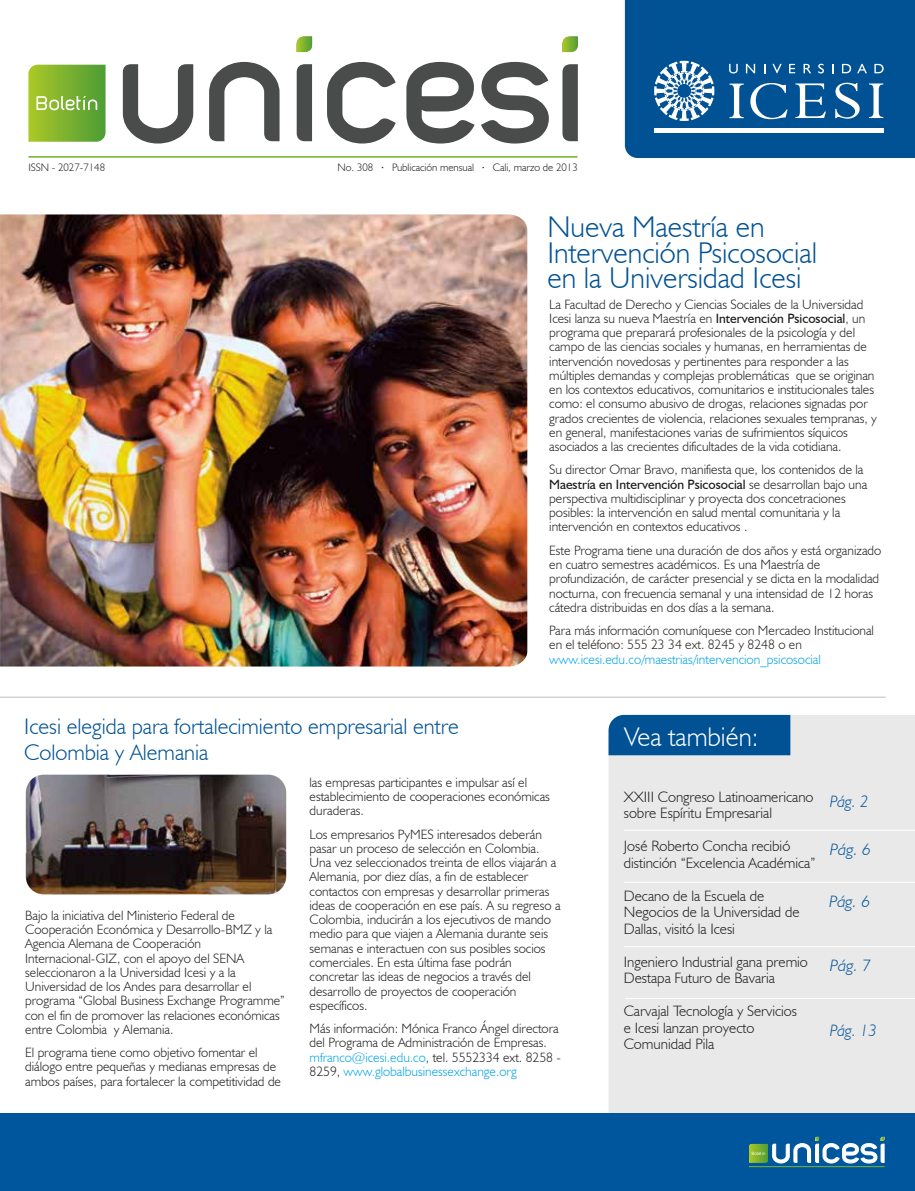
<style>
.page{position:relative;width:915px;height:1191px;background:#fff}
.page>*{position:absolute;margin:0;border:0;box-sizing:border-box;transform-origin:0 0}
.t1{font:300 30px/25.5px "Humanist 521 BT";color:#005294}
.t2{font:300 27px "Humanist 521 BT";color:#fff}
.t3{font:300 22.5px/25.5px "Humanist 521 BT";color:#005294}
.t4{font:italic 300 16.5px "Humanist 521 BT";color:#005294;scale:1.07 1}
.t5{font:italic 300 16.5px "Humanist 521 BT";color:#005294}
.t6{font:300 15px/16.5px "Humanist 521 BT";color:#1c1c1a}
.t7{font:300 13.5px/14.2px "Humanist 521 BT";color:#1c1c1a}
.t8{font:300 13.5px "Humanist 521 BT";color:#00a3e6}
.t9{font:300 10.8px "Humanist 521 BT";color:#1c1c1a}
.s1{font-family:"Myriad Pro";font-weight:400}
.s2{font-weight:400}
.s3{color:#00a3e6}
</style>
<div class="page">
<img style="left:26px;top:774px;width:260px;height:120px">
<svg style="left:122px;top:64px;width:72px;height:80px"></svg>
<svg style="left:209px;top:61px;width:71px;height:81px"></svg>
<svg style="left:327px;top:61px;width:69px;height:83px"></svg>
<svg style="left:406px;top:61px;width:143px;height:83px"></svg>
<svg style="left:296px;top:36px;width:17px;height:106px"></svg>
<svg style="left:562px;top:36px;width:16px;height:106px;background:#717967"></svg>
<hr style="left:28px;top:156px;width:549px;height:2px;background:#7ab732">
<svg style="left:28px;top:65px;width:77px;height:77px;background:#84b63b"></svg>
<div style="left:624px;top:0;width:290px;height:158px;background:#005294"></div>
<svg style="left:654px;top:61px;width:60px;height:60px"></svg>
<div style="left:654px;top:128px;width:229px;height:5px;background:#fff"></div>
<svg style="left:834px;top:83px;width:25px;height:36px"></svg>
<svg style="left:729px;top:84px;width:14px;height:34px"></svg>
<svg style="left:750px;top:83px;width:37px;height:36px"></svg>
<svg style="left:795px;top:83px;width:30px;height:35px"></svg>
<svg style="left:868px;top:83px;width:15px;height:35px"></svg>
<svg style="left:728px;top:64px;width:9px;height:9px"></svg>
<svg style="left:745px;top:64px;width:9px;height:9px"></svg>
<svg style="left:763px;top:64px;width:2px;height:9px"></svg>
<svg style="left:772px;top:64px;width:9px;height:9px"></svg>
<svg style="left:788px;top:64px;width:6px;height:9px"></svg>
<svg style="left:803px;top:64px;width:8px;height:9px"></svg>
<svg style="left:818px;top:64px;width:5px;height:9px"></svg>
<svg style="left:831px;top:64px;width:2px;height:9px"></svg>
<svg style="left:841px;top:64px;width:9px;height:9px"></svg>
<svg style="left:856px;top:64px;width:10px;height:9px"></svg>
<svg style="left:874px;top:64px;width:9px;height:9px"></svg>
<div style="left:608px;top:715px;width:306px;height:398px;background:#e9e9ea"></div>
<div style="left:608px;top:715px;width:182px;height:40px;background:#005294"></div>
<hr style="left:623px;top:830px;width:291px;height:1px;background:#fff">
<hr style="left:623px;top:882px;width:291px;height:1px;background:#fff">
<hr style="left:623px;top:946px;width:291px;height:1px;background:#fff">
<hr style="left:625px;top:998px;width:289px;height:1px;background:#fff">
<div style="left:0;top:1113px;width:914px;height:78px;background:#00569c"></div>
<hr style="left:748px;top:1166px;width:136px;height:1px;background:#7ab732">
<svg style="left:749px;top:1136px;width:135px;height:27px"></svg>
<hr style="left:0;top:696px;width:885px;height:2px;background:#c9c9ca">
<img style="left:0;top:214px;width:527px;height:452px">
<p class="t9" style="left:28px;top:161px;width:78px">ISSN - 2027-7148</p>
<p class="t9" style="left:337px;top:161px;width:241px">No. 308 <span class="s1">·</span> Publicación mensual <span class="s1">·</span> Cali, marzo de 2013</p>
<h1 class="t1" style="left:547px;top:214px;width:271px">Nueva Maestría en<br>Intervención Psicosocial en la Universidad Icesi</h1>
<h3 class="t3" style="left:24px;top:713px;width:436px">Icesi elegida para fortalecimiento empresarial entre<br>Colombia y Alemania</h3>
<p class="t7" style="left:549px;top:296px;width:329px">La Facultad de Derecho y Ciencias Sociales de la Universidad Icesi lanza su nueva Maestría en <span class="s2">Intervención Psicosocial</span>, un programa que preparará profesionales de la psicología y del campo de las ciencias sociales y humanas, en herramientas de intervención novedosas y pertinentes para responder a las múltiples demandas y complejas problemáticas que se originan en los contextos educativos, comunitarios e institucionales tales como: el consumo abusivo de drogas, relaciones signadas por grados crecientes de violencia, relaciones sexuales tempranas, y en general, manifestaciones varias de sufrimientos síquicos asociados a las crecientes dificultades de la vida cotidiana.</p>
<p class="t7" style="left:549px;top:462px;width:319px">Su director Omar Bravo, manifiesta que, los contenidos de la <span class="s2">Maestría en Intervención Psicosocial</span> se desarrollan bajo una perspectiva multidisciplinar y proyecta dos concetraciones posibles: la intervención en salud mental comunitaria y la intervención en contextos educativos .</p>
<p class="t7" style="left:549px;top:543px;width:333px">Este Programa tiene una duración de dos años y está organizado en cuatro semestres académicos. Es una Maestría de profundización, de carácter presencial y se dicta en la modalidad nocturna, con frecuencia semanal y una intensidad de 12 horas cátedra distribuidas en dos días a la semana.</p>
<p class="t7" style="left:549px;top:623px;width:326px">Para más información comuníquese con Mercadeo Institucional en el teléfono: 555 23 34 ext. 8245 y 8248 o en</p>
<p class="t8" style="left:549px;top:650px;width:273px">www.icesi.edu.co/maestrias/intervencion_psicosocial</p>
<h2 class="t2" style="left:624px;top:720px;width:136px">Vea también:</h2>
<p class="t7" style="left:25px;top:908px;width:261px">Bajo la iniciativa del Ministerio Federal de Cooperación Económica y Desarrollo-BMZ y la Agencia Alemana de Cooperación Internacional-GIZ, con el apoyo del SENA seleccionaron a la Universidad Icesi y a la Universidad de los Andes para desarrollar el programa “Global Business Exchange Programme” con el fin de promover las relaciones económicas entre Colombia y Alemania.</p>
<p class="t7" style="left:25px;top:1045px;width:257px">El programa tiene como objetivo fomentar el diálogo entre pequeñas y medianas empresas de ambos países, para fortalecer la competitividad de</p>
<p class="t7" style="left:309px;top:775px;width:242px">las empresas participantes e impulsar así el establecimiento de cooperaciones económicas duraderas.</p>
<p class="t7" style="left:309px;top:826px;width:252px">Los empresarios PyMES interesados deberán pasar un proceso de selección en Colombia.<br>Una vez seleccionados treinta de ellos viajarán a Alemania, por diez días, a fin de establecer contactos con empresas y desarrollar primeras ideas de cooperación en ese país. A su regreso a Colombia, inducirán a los ejecutivos de mando medio para que viajen a Alemania durante seis semanas e interactuen con sus posibles socios comerciales. En esta última fase podrán concretar las ideas de negocios a través del desarrollo de proyectos de cooperación específicos.</p>
<p class="t7" style="left:309px;top:1021px;width:253px">Más información: Mónica Franco Ángel directora del Programa de Administración de Empresas. <span class="s3">mfranco@icesi.edu.co</span>, tel. 5552334 ext. 8258 - 8259, <span class="s3">www.globalbusinessexchange.org</span></p>
<p class="t6" style="left:623px;top:788px;width:191px">XXIII Congreso Latinoamericano sobre Espíritu Empresarial</p>
<p class="t6" style="left:623px;top:837px;width:193px">José Roberto Concha recibió distinción “Excelencia Académica”</p>
<p class="t6" style="left:623px;top:887px;width:177px">Decano de la Escuela de<br>Negocios de la Universidad de<br>Dallas, visitó la Icesi</p>
<p class="t6" style="left:623px;top:953px;width:185px">Ingeniero Industrial gana premio<br>Destapa Futuro de Bavaria</p>
<p class="t6" style="left:623px;top:1002px;width:175px">Carvajal Tecnología y Servicios e Icesi lanzan proyecto<br>Comunidad Pila</p>
<p class="t5" style="left:829px;top:791px;width:40px">Pág. 2</p>
<p class="t4" style="left:829px;top:839px;width:40px">Pág. 6</p>
<p class="t4" style="left:828px;top:891px;width:40px">Pág. 6</p>
<p class="t4" style="left:829px;top:955px;width:40px">Pág. 7</p>
<p class="t5" style="left:829px;top:1020px;width:49px">Pág. 13</p>
</div>
